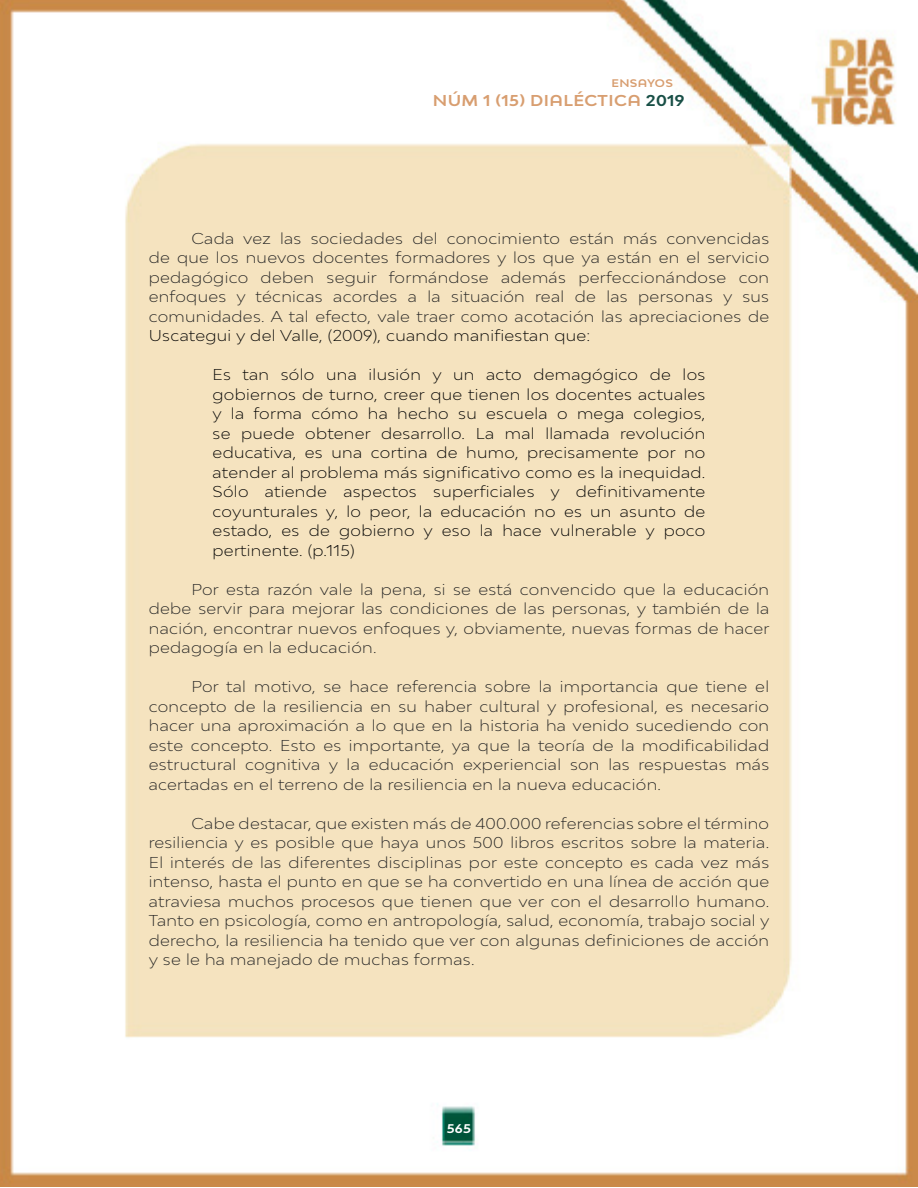
<style>
.page{position:relative;width:918px;height:1188px;background:#fff}
.page>*{position:absolute;margin:0;border:0;box-sizing:border-box;transform-origin:0 0}
.t1{font:300 expanded 15px/19.5px "Bw Modelica";letter-spacing:.02em;color:#222;text-align:justify}
.t2{font:300 expanded 15px/19.5px "Bw Modelica";letter-spacing:.02em;color:#000;text-align:justify}
.t3{font:700 expanded 15px "Bw Modelica SS01";letter-spacing:.03em;color:#d89e70}
.t4{font:700 expanded 12px "Bw Modelica SS01";color:#fff}
.t5{font:700 expanded 10.5px "Bw Modelica SS01";letter-spacing:.03em;color:#d89e70}
.s1{color:#184f46}
</style>
<div class="page">
<img style="left:0;top:0;width:918px;height:1187px">
<p class="t5" style="left:611px;top:76px;width:63px">ENSAYOS</p>
<p class="t3" style="left:433px;top:91px;width:253px">NÚM 1 (15) DIALÉCTICA <span class="s1">2019</span></p>
<p class="t1" style="left:149px;top:228px;width:622px;text-indent:43px">Cada vez las sociedades del conocimiento están más convencidas de que los nuevos docentes formadores y los que ya están en el servicio pedagógico deben seguir formándose además perfeccionándose con enfoques y técnicas acordes a la situación real de las personas y sus comunidades. A tal efecto, vale traer como acotación las apreciaciones de</p>
<p class="t2" style="left:149px;top:326px;width:443px">Uscategui y del Valle, (2009), cuando manifiestan que:</p>
<p class="t2" style="left:213px;top:365px;width:494px">Es tan sólo una ilusión y un acto demagógico de los gobiernos de turno, creer que tienen los docentes actuales y la forma cómo ha hecho su escuela o mega colegios, se puede obtener desarrollo. La mal llamada revolución educativa, es una cortina de humo, precisamente por no atender al problema más significativo como es la inequidad.<br>Sólo atiende aspectos superficiales y definitivamente coyunturales y, lo peor, la educación no es un asunto de estado, es de gobierno y eso la hace vulnerable y poco pertinente. (p.115)</p>
<p class="t1" style="left:149px;top:579px;width:622px;text-indent:43px">Por esta razón vale la pena, si se está convencido que la educación debe servir para mejorar las condiciones de las personas, y también de la nación, encontrar nuevos enfoques y, obviamente, nuevas formas de hacer pedagogía en la educación.</p>
<p class="t1" style="left:149px;top:677px;width:622px;text-indent:43px">Por tal motivo, se hace referencia sobre la importancia que tiene el concepto de la resiliencia en su haber cultural y profesional, es necesario hacer una aproximación a lo que en la historia ha venido sucediendo con este concepto. Esto es importante, ya que la teoría de la modificabilidad estructural cognitiva y la educación experiencial son las respuestas más acertadas en el terreno de la resiliencia en la nueva educación.</p>
<p class="t1" style="left:149px;top:813px;width:622px;text-indent:43px">Cabe destacar, que existen más de 400.000 referencias sobre el término resiliencia y es posible que haya unos 500 libros escritos sobre la materia.<br>El interés de las diferentes disciplinas por este concepto es cada vez más intenso, hasta el punto en que se ha convertido en una línea de acción que atraviesa muchos procesos que tienen que ver con el desarrollo humano.<br>Tanto en psicología, como en antropología, salud, economía, trabajo social y derecho, la resiliencia ha tenido que ver con algunas definiciones de acción y se le ha manejado de muchas formas.</p>
<p class="t4" style="left:447px;top:1121px;width:26px">565</p>
</div>
